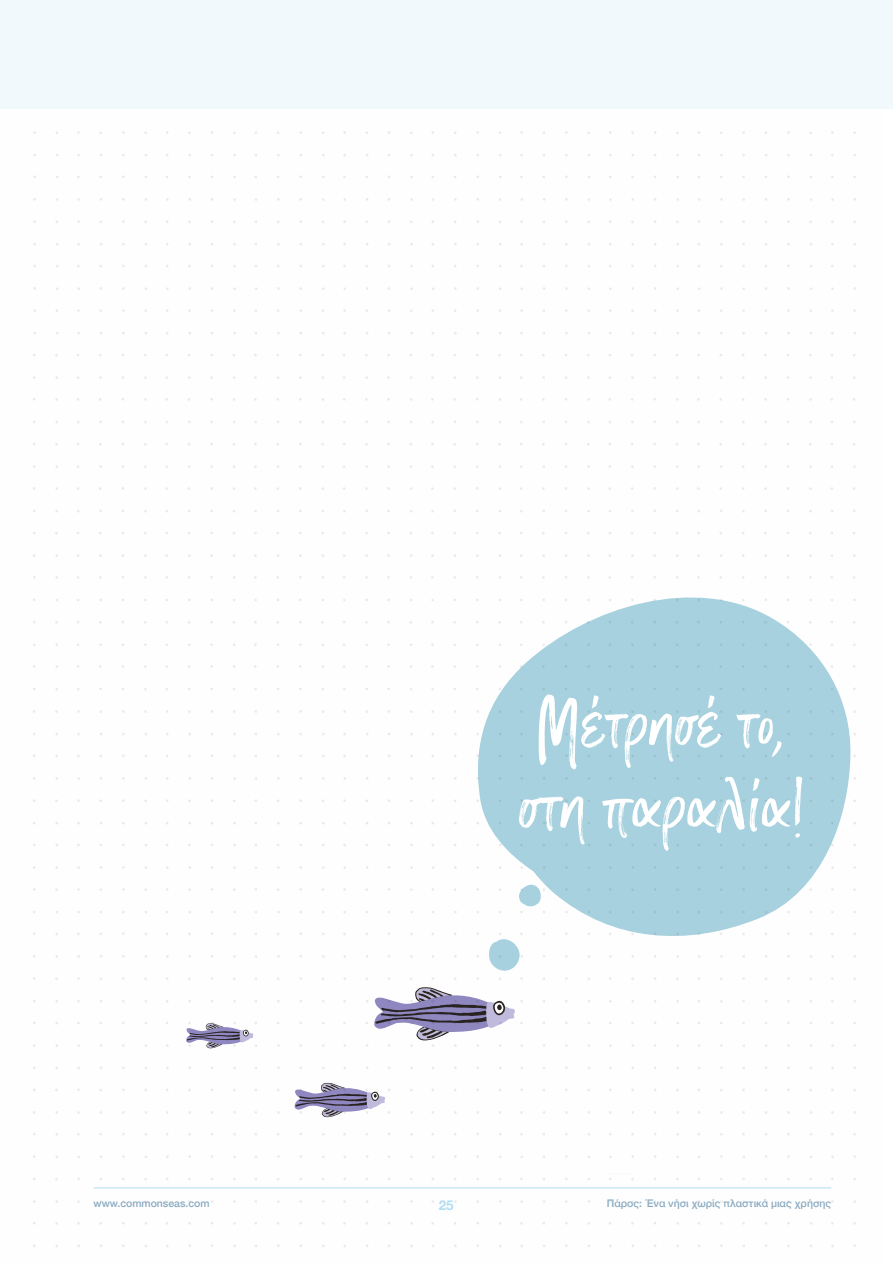
<style>
.page{position:relative;width:893px;height:1263px;background:#fff}
.page>*{position:absolute;margin:0;border:0;box-sizing:border-box;transform-origin:0 0}
.t1{font:69px/82.8px "Black Diamond";color:#fff}
.t2{font:700 13.5px "Helvetica Neue";color:#b0def3}
.t3{font:500 10.5px "Helvetica Neue";color:#89aac1}
</style>
<div class="page">
<img style="left:0;top:108px;width:883px;height:1139px">
<svg style="left:373px;top:987px;width:143px;height:53px"></svg>
<svg style="left:294px;top:1083px;width:92px;height:34px"></svg>
<svg style="left:186px;top:1023px;width:68px;height:25px"></svg>
<div style="left:0;top:0;width:893px;height:108px;background:#f1f9fd"></div>
<hr style="left:94px;top:1187px;width:737px;height:1px;background:#b0def3">
<svg style="left:476px;top:596px;width:376px;height:341px;fill:#a7d1de"></svg>
<svg style="left:488px;top:939px;width:32px;height:32px"></svg>
<svg style="left:519px;top:883px;width:22px;height:24px"></svg>
<h1 class="t1" style="left:518px;top:680px;width:292px">Μέτρησέ το, στη παραλία!</h1>
<p class="t3" style="left:94px;top:1197px;width:118px">www.commonseas.com</p>
<p class="t2" style="left:439px;top:1197px;width:17px">25</p>
<p class="t3" style="left:607px;top:1197px;width:226px">Πάρος: Ένα νήσι χωρίς πλαστικά μιας χρήσης</p>
</div>
